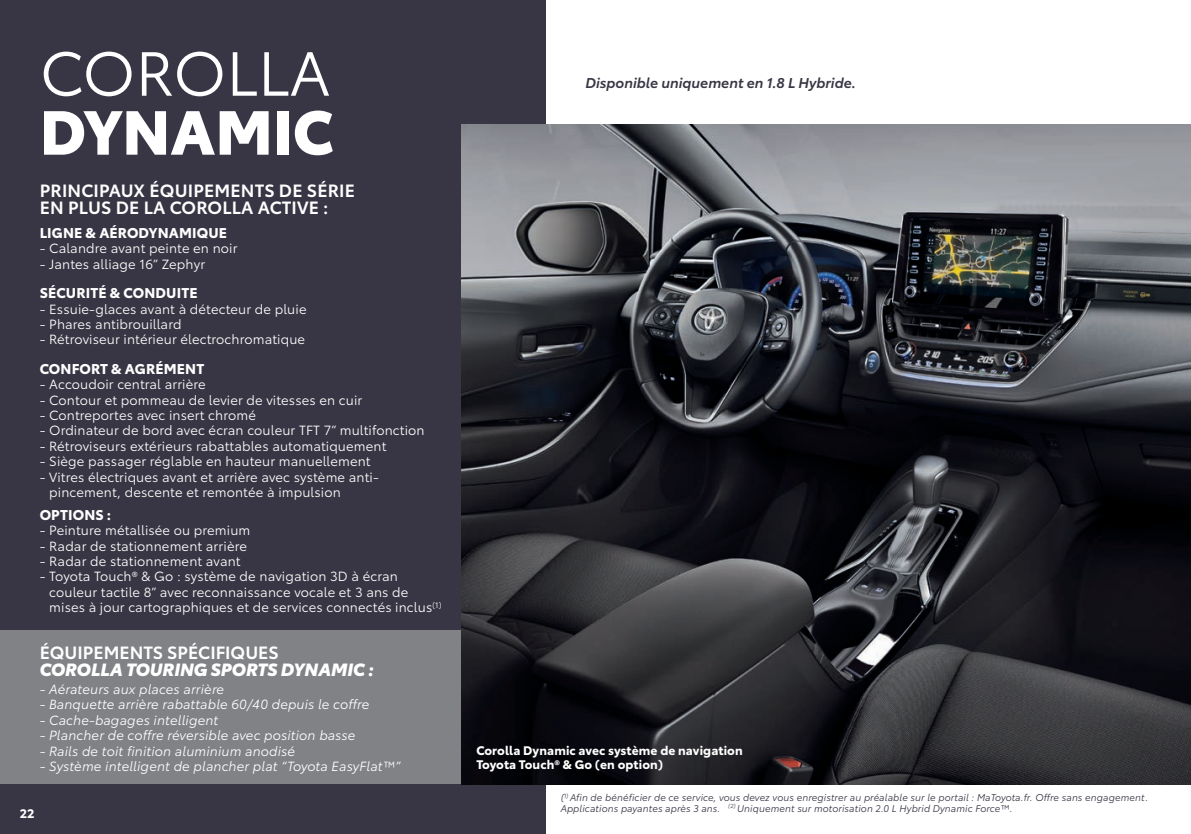
<style>
.page{position:relative;width:1191px;height:834px;background:#fff}
.page>*{position:absolute;margin:0;border:0;box-sizing:border-box;transform-origin:0 0}
.t1{font:61.25px "Toyota Type";color:#fff}
.t2{font:900 61.25px "Toyota Type";color:#fff}
.Txt_CAP_courant{font:600 17.5px/17.5px "Toyota Type";letter-spacing:.01em;color:#fff}
.Txt_CAP_courant-2{font:italic 900 17.5px/17.5px "Toyota Type";color:#fff}
.Txt_CAP_courant-3{font:700 14px "Toyota Type";letter-spacing:.01em;color:#fff}
.C_BODY_COPY_White_10{font:italic 600 14px "Toyota Type";color:#383644}
.Txt_CAP_courant-4{font:13.12px/15.4px "Toyota Type";letter-spacing:.01em;color:#fff}
.Txt_CAP_courant-5{font:italic 13.12px "Toyota Type";letter-spacing:.01em;color:#fff}
.J_BODY_SUB_HEAD{font:700 12.25px/14px "Toyota Type";letter-spacing:.01em;color:#fff}
.t3{font:italic 9.62px/10.5px "Toyota Type";letter-spacing:.01em;color:#383644}
.s1{font-weight:600;font-style:normal}
</style>
<div class="page">
<div style="left:0;top:0;width:546px;height:833px;background:#383644"></div>
<div style="left:0;top:630px;width:546px;height:154px;background:#808285"></div>
<img style="left:461px;top:124px;width:730px;height:660px">
<p class="t1" style="left:40px;top:29px;width:292px">COROLLA</p>
<p class="t2" style="left:40px;top:84px;width:295px">DYNAMIC</p>
<p class="Txt_CAP_courant" style="left:40px;top:180px;width:317px">PRINCIPAUX ÉQUIPEMENTS DE SÉRIE<br>EN PLUS DE LA COROLLA ACTIVE :</p>
<p class="Txt_CAP_courant-3" style="left:40px;top:222px;width:189px">LIGNE &amp; AÉRODYNAMIQUE</p>
<p class="Txt_CAP_courant-4" style="left:40px;top:240px;width:199px">- Calandre avant peinte en noir</p>
<p class="Txt_CAP_courant-4" style="left:40px;top:255px;width:167px">- Jantes alliage 16” Zephyr</p>
<p class="Txt_CAP_courant-3" style="left:40px;top:282px;width:159px">SÉCURITÉ &amp; CONDUITE</p>
<p class="Txt_CAP_courant-4" style="left:40px;top:300px;width:268px">- Essuie-glaces avant à détecteur de pluie</p>
<p class="Txt_CAP_courant-4" style="left:40px;top:315px;width:143px">- Phares antibrouillard</p>
<p class="Txt_CAP_courant-4" style="left:40px;top:331px;width:267px">- Rétroviseur intérieur électrochromatique</p>
<p class="Txt_CAP_courant-3" style="left:40px;top:358px;width:166px">CONFORT &amp; AGRÉMENT</p>
<p class="Txt_CAP_courant-4" style="left:40px;top:376px;width:168px">- Accoudoir central arrière</p>
<p class="Txt_CAP_courant-4" style="left:40px;top:391px;width:324px">- Contour et pommeau de levier de vitesses en cuir</p>
<p class="Txt_CAP_courant-4" style="left:40px;top:406px;width:218px">- Contreportes avec insert chromé</p>
<p class="Txt_CAP_courant-4" style="left:40px;top:422px;width:386px">- Ordinateur de bord avec écran couleur TFT 7” multifonction</p>
<p class="Txt_CAP_courant-4" style="left:40px;top:437px;width:348px">- Rétroviseurs extérieurs rabattables automatiquement</p>
<p class="Txt_CAP_courant-4" style="left:40px;top:453px;width:332px">- Siège passager réglable en hauteur manuellement</p>
<p class="Txt_CAP_courant-4" style="left:49px;top:468px;width:331px;text-indent:-10px">- Vitres électriques avant et arrière avec système anti&shy;pincement, descente et remontée à impulsion</p>
<p class="Txt_CAP_courant-3" style="left:40px;top:503px;width:73px">OPTIONS :</p>
<p class="Txt_CAP_courant-4" style="left:40px;top:521px;width:212px">- Peinture métallisée ou premium</p>
<p class="Txt_CAP_courant-4" style="left:40px;top:537px;width:209px">- Radar de stationnement arrière</p>
<p class="Txt_CAP_courant-4" style="left:40px;top:552px;width:202px">- Radar de stationnement avant</p>
<p class="Txt_CAP_courant-4" style="left:49px;top:568px;width:394px;text-indent:-10px">- Toyota Touch® &amp; Go : système de navigation 3D à écran couleur tactile 8” avec reconnaissance vocale et 3 ans de mises à jour cartographiques et de services connectés inclus<sup>(1)</sup></p>
<p class="Txt_CAP_courant-2" style="left:40px;top:641px;width:336px"><span class="s1">ÉQUIPEMENTS SPÉCIFIQUES<br></span>COROLLA TOURING SPORTS DYNAMIC :</p>
<p class="Txt_CAP_courant-5" style="left:40px;top:679px;width:186px">- Aérateurs aux places arrière</p>
<p class="Txt_CAP_courant-5" style="left:40px;top:694px;width:331px">- Banquette arrière rabattable 60/40 depuis le coffre</p>
<p class="Txt_CAP_courant-5" style="left:40px;top:710px;width:180px">- Cache-bagages intelligent</p>
<p class="Txt_CAP_courant-5" style="left:40px;top:725px;width:317px">- Plancher de coffre réversible avec position basse</p>
<p class="Txt_CAP_courant-5" style="left:40px;top:740px;width:257px">- Rails de toit finition aluminium anodisé</p>
<p class="Txt_CAP_courant-5" style="left:40px;top:756px;width:362px">- Système intelligent de plancher plat “Toyota EasyFlat™”</p>
<p class="J_BODY_SUB_HEAD" style="left:20px;top:805px;width:16px">22</p>
<p class="C_BODY_COPY_White_10" style="left:585px;top:71px;width:272px">Disponible uniquement en 1.8 L Hybride.</p>
<p class="J_BODY_SUB_HEAD" style="left:476px;top:742px;width:268px">Corolla Dynamic avec système de navigation<br>Toyota Touch® &amp; Go (en option)</p>
<p class="t3" style="left:561px;top:791px;width:589px">(<sup>1)</sup> Afin de bénéficier de ce service, vous devez vous enregistrer au préalable sur le portail : MaToyota.fr. Offre sans engagement.<br>Applications payantes après 3 ans. <sup>(2)</sup> Uniquement sur motorisation 2.0 L Hybrid Dynamic Force™.</p>
</div>
